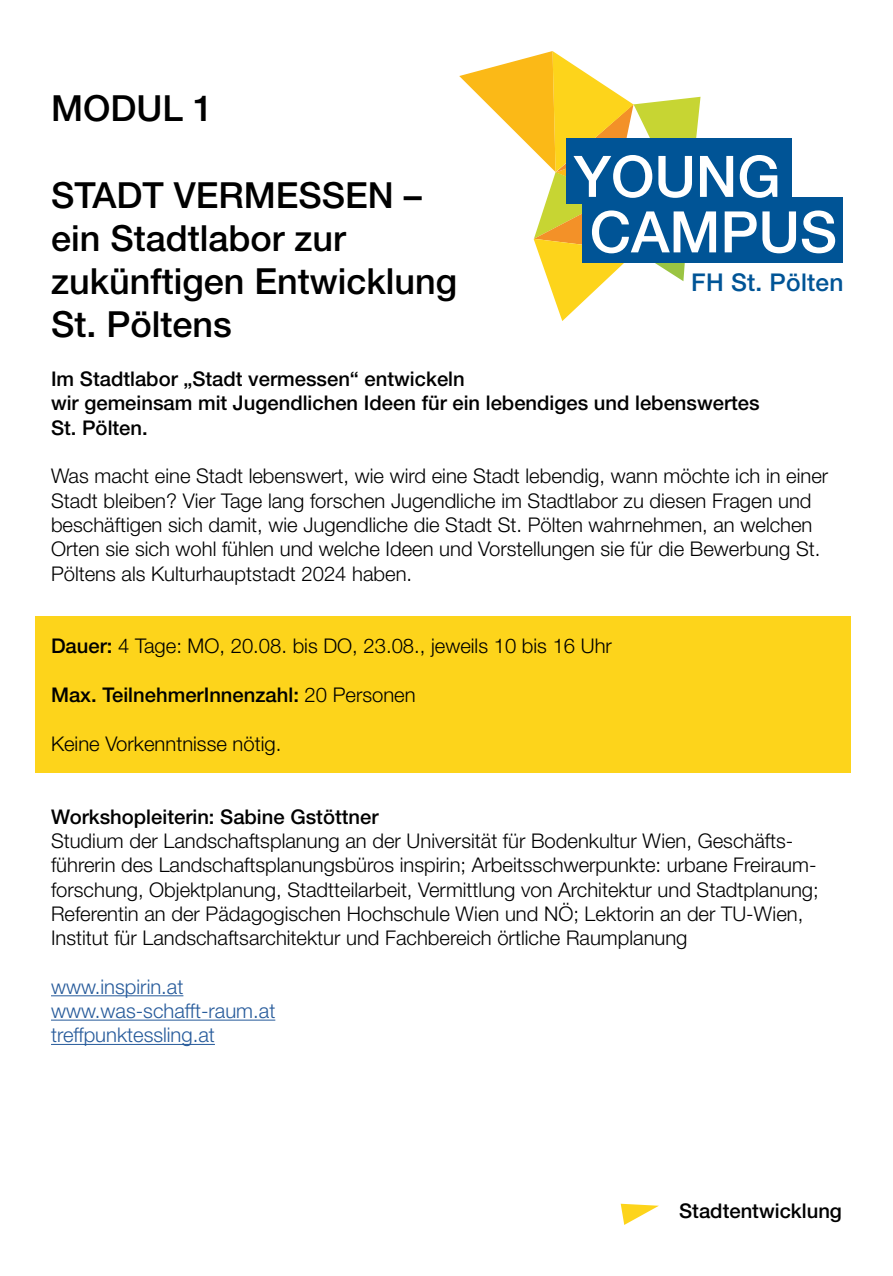
<style>
.page{position:relative;width:893px;height:1276px;background:#fff}
.page>*{position:absolute;margin:0;border:0;box-sizing:border-box;transform-origin:0 0}
.t1{font:500 57.38px/55.6px "Helvetica Neue LT Pro";color:#fff}
.t2{font:500 36px/43.2px "Helvetica Neue LT Pro";color:#000}
.t3{font:500 24.53px "Helvetica Neue LT Pro";letter-spacing:.01em;color:#005496}
.t4{font:300 20.25px/24.3px "Helvetica Neue LT Pro";color:#000}
.t5{font:500 20.25px/24.3px "Helvetica Neue LT Pro";color:#000}
.t6{font:300 20.25px/24.3px "Helvetica Neue LT Pro";color:#275b9b}
.s1{font-weight:500}
.s2{font-weight:300}
</style>
<div class="page">
<div style="left:36px;top:615px;width:815px;height:157px;background:#fdd41b"></div>
<hr style="left:51px;top:995px;width:132px;height:1px;background:#275b9b">
<hr style="left:51px;top:1019px;width:224px;height:1px;background:#275b9b">
<hr style="left:51px;top:1044px;width:164px;height:1px;background:#275b9b">
<svg style="left:621px;top:1203px;width:38px;height:22px"></svg>
<svg style="left:459px;top:51px;width:241px;height:270px"></svg>
<div style="left:566px;top:138px;width:226px;height:66px;background:#005496"></div>
<div style="left:582px;top:198px;width:261px;height:65px;background:#005496"></div>
<h2 class="t2" style="left:51px;top:87px;width:164px">MODUL 1</h2>
<h1 class="t1" style="left:574px;top:148px;width:265px">YOUNG<br>CAMPUS</h1>
<p class="t3" style="left:691px;top:267px;width:154px">FH St. Pölten</p>
<h2 class="t2" style="left:51px;top:173px;width:408px">STADT VERMESSEN – ein Stadtlabor zur zukünftigen Entwicklung<br>St. Pöltens</h2>
<p class="t5" style="left:51px;top:366px;width:710px">Im Stadtlabor „Stadt vermessen“ entwickeln<br>wir gemeinsam mit Jugendlichen Ideen für ein lebendiges und lebenswertes<br>St. Pölten.</p>
<p class="t4" style="left:51px;top:463px;width:779px">Was macht eine Stadt lebenswert, wie wird eine Stadt lebendig, wann möchte ich in einer Stadt bleiben? Vier Tage lang forschen Jugendliche im Stadtlabor zu diesen Fragen und beschäftigen sich damit, wie Jugendliche die Stadt St. Pölten wahrnehmen, an welchen Orten sie sich wohl fühlen und welche Ideen und Vorstellungen sie für die Bewerbung St.<br>Pöltens als Kulturhauptstadt 2024 haben.</p>
<p class="t4" style="left:51px;top:633px;width:562px"><span class="s1">Dauer:</span> 4 Tage: MO, 20.08. bis DO, 23.08., jeweils 10 bis 16 Uhr</p>
<p class="t5" style="left:51px;top:682px;width:366px">Max. TeilnehmerInnenzahl: <span class="s2">20 Personen</span></p>
<p class="t4" style="left:51px;top:731px;width:232px">Keine Vorkenntnisse nötig.</p>
<p class="t5" style="left:51px;top:804px;width:329px">Workshopleiterin: Sabine Gstöttner</p>
<p class="t4" style="left:51px;top:828px;width:769px">Studium der Landschaftsplanung an der Universität für Bodenkultur Wien, Geschäfts&shy;führerin des Landschaftsplanungsbüros inspirin; Arbeitsschwerpunkte: urbane Freiraum&shy;forschung, Objektplanung, Stadtteilarbeit, Vermittlung von Architektur und Stadtplanung; Referentin an der Pädagogischen Hochschule Wien und NÖ; Lektorin an der TU-Wien, Institut für Landschaftsarchitektur und Fachbereich örtliche Raumplanung</p>
<p class="t6" style="left:51px;top:974px;width:226px">www.inspirin.at www.was-schafft-raum.at treffpunktessling.at</p>
<p class="t5" style="left:679px;top:1198px;width:164px">Stadtentwicklung</p>
</div>
